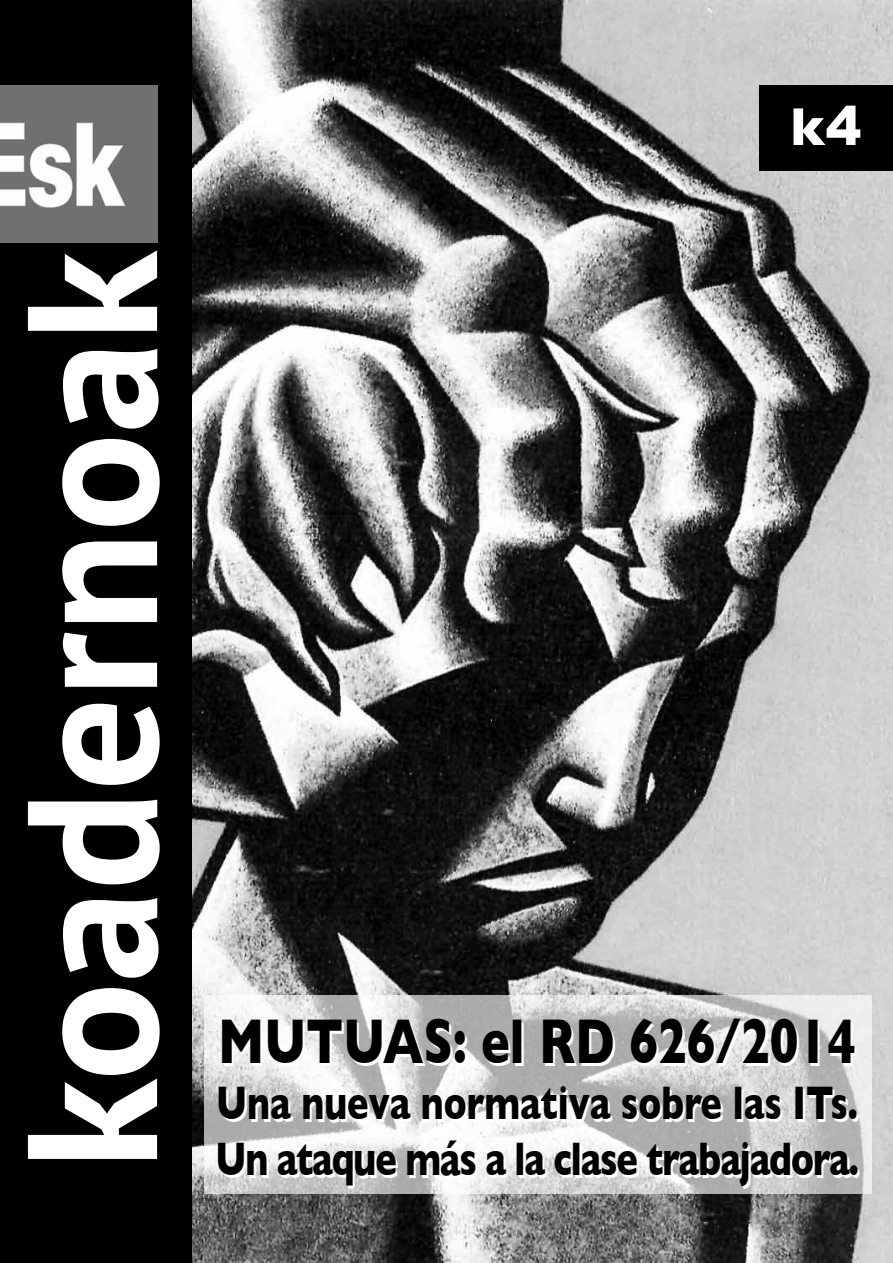
<style>
.page{position:relative;width:893px;height:1263px;background:#fff}
.page>*{position:absolute;margin:0;border:0;box-sizing:border-box;transform-origin:0 0}
.t1{font:700 184.5px "PT Sans";color:#fff}
.t2{font:700 64.5px "Gill Sans";color:#000;scale:.75 1}
.t3{font:700 54px "Gill Sans";color:#fff}
.t4{font:700 48px/55.9px "Gill Sans";letter-spacing:-.03em;color:#000;scale:.75 1}
.s1{font-family:"Arial";font-weight:900}
</style>
<div class="page">
<img style="left:191px;top:0;width:702px;height:1263px">
<div style="left:759px;top:85px;width:134px;height:85px;background:#000"></div>
<img style="left:204px;top:996px;width:668px;height:197px">
<div style="left:0;top:0;width:191px;height:1263px;background:#000"></div>
<img style="left:0;top:85px;width:157px;height:157px">
<h1 class="t1" style="left:-30px;top:1169px;width:920px;rotate:-90deg">koadernoak</h1>
<p class="t3" style="left:790px;top:84px;width:72px">k<span class="s1">4</span></p>
<h2 class="t2" style="left:218px;top:990px;width:852px">MUTUAS: el RD 626/2014</h2>
<p class="t4" style="left:215px;top:1074px;width:859px">Una nueva normativa sobre las ITs.<br>Un ataque más a la clase trabajadora.</p>
</div>
